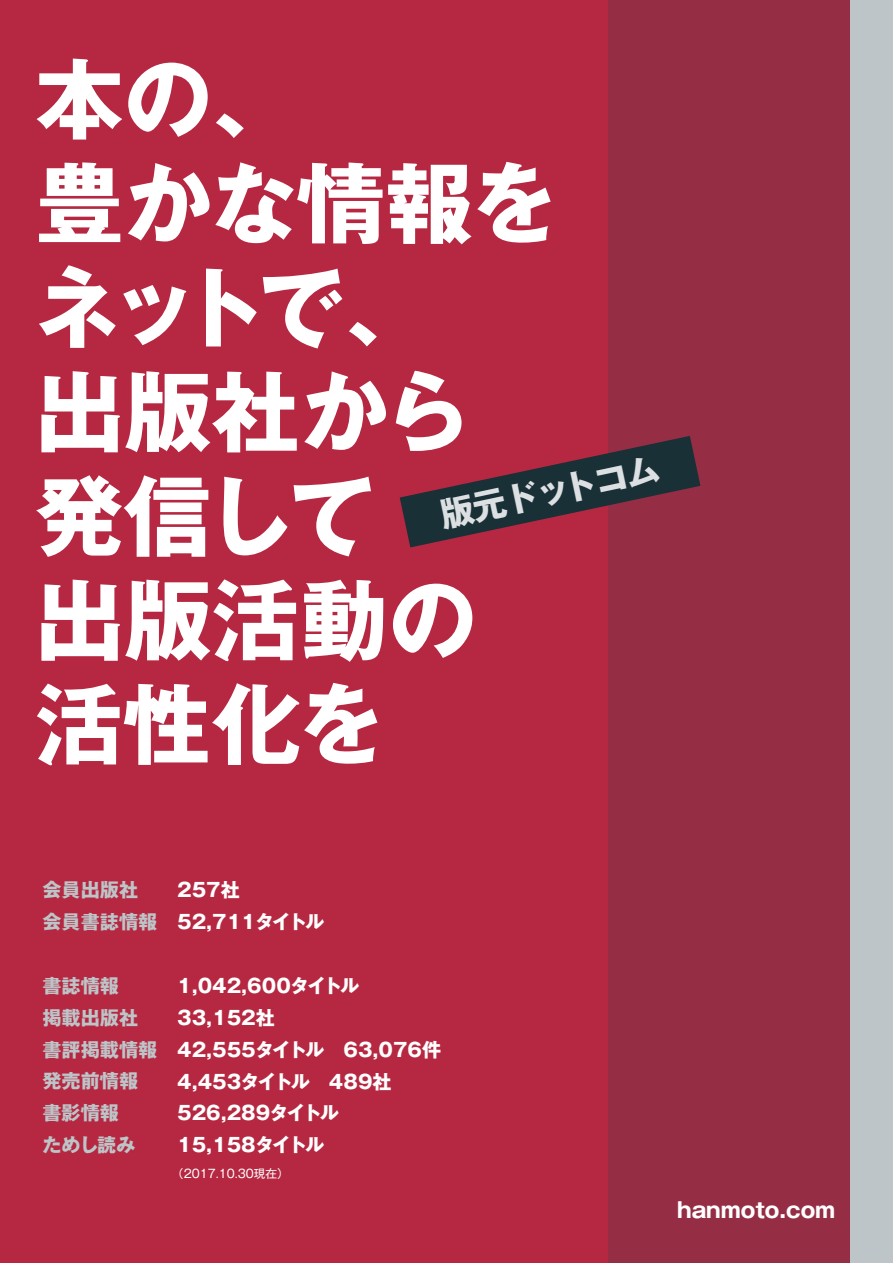
<style>
.page{position:relative;width:893px;height:1263px;background:#b62841}
.page>*{position:absolute;margin:0;border:0;box-sizing:border-box;transform-origin:0 0}
.t1{font:700 88.2px/104.2px "Gothic MB101 Pro";color:#fff}
.t2{font:700 34.05px "Gothic MB101 Pro";color:#dde0e2}
.t3{font:700 21.3px "Gothic MB101 Pro";color:#fff}
.t4{font:700 19.2px/32px "Gothic MB101 Pro";color:#fff}
.t5{font:700 19.2px/32px "Gothic MB101 Pro";color:#bdc5c9}
.t6{font:11.7px "Gothic MB101 Pro";color:#fff}
</style>
<div class="page">
<div style="left:608px;top:0;width:285px;height:1263px;background:#952e45"></div>
<div style="left:850px;top:0;width:43px;height:1263px;background:#bdc5c9"></div>
<svg style="left:400px;top:436px;width:300px;height:111px"></svg>
<h1 class="t1" style="left:33px;top:36px;width:527px">本の、<br>豊かな情報をネットで、<br>出版社から発信して<br>出版活動の活性化を</h1>
<h2 class="t2" style="left:435px;top:487px;width:225px;rotate:-12deg">版元ドットコム</h2>
<p class="t5" style="left:43px;top:871px;width:116px">会員出版社会員書誌情報</p>
<p class="t5" style="left:43px;top:967px;width:116px">書誌情報<br>掲載出版社書評掲載情報発売前情報書影情報<br>ためし読み</p>
<p class="t4" style="left:177px;top:871px;width:149px">257社<br>52,711タイトル</p>
<p class="t4" style="left:177px;top:967px;width:266px">1,042,600タイトル<br>33,152社<br>42,555タイトル　63,076件<br>4,453タイトル　489社<br>526,289タイトル<br>15,158タイトル</p>
<p class="t6" style="left:172px;top:1163px;width:118px">（2017.10.30現在）</p>
<p class="t3" style="left:677px;top:1192px;width:181px">hanmoto.com　</p>
</div>
